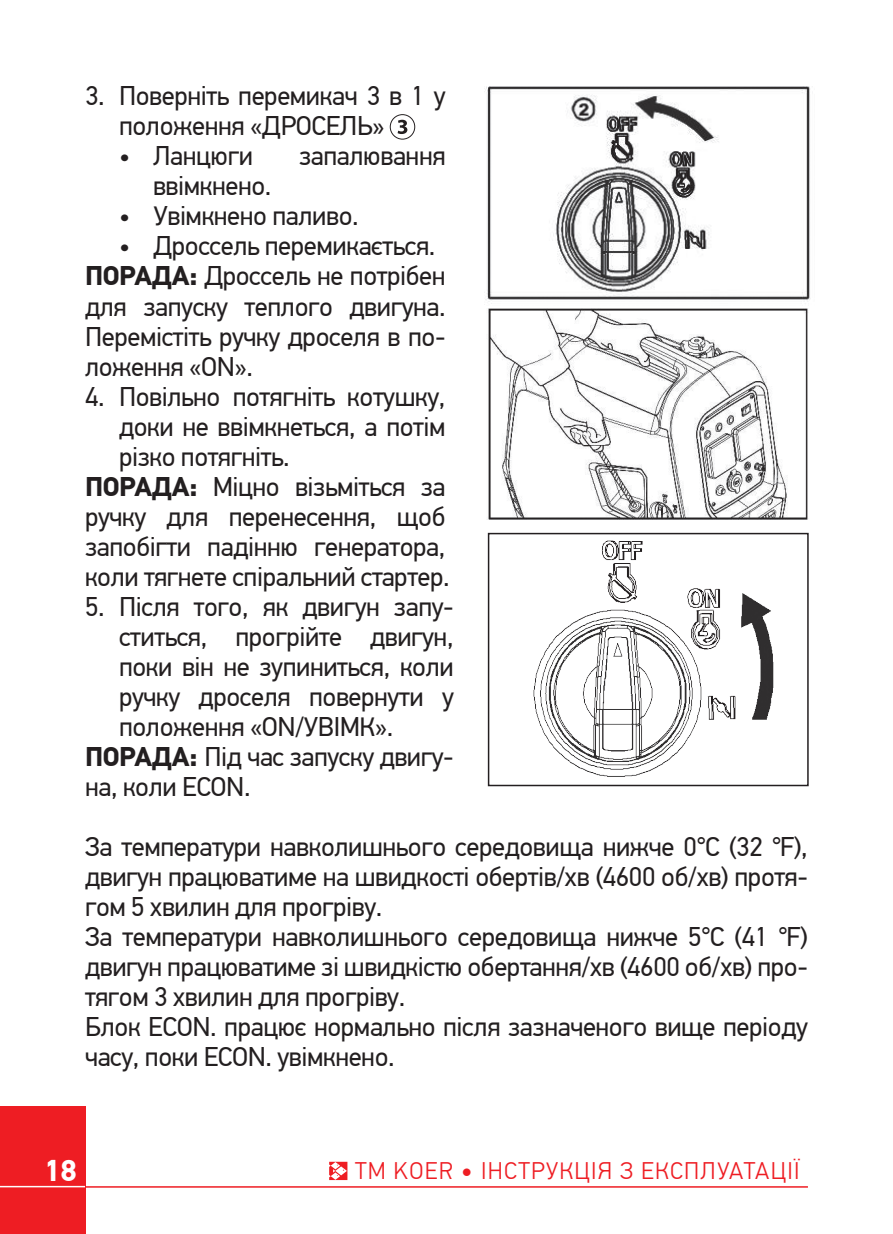
<style>
.page{position:relative;width:893px;height:1234px;background:#fff}
.page>*{position:absolute;margin:0;border:0;box-sizing:border-box;transform-origin:0 0}
.t1{font:700 30px "PF Din Text Pro";color:#fff}
.t2{font:27px/30px "PF Din Text Pro";letter-spacing:-.015em;color:#231f20}
.t3{font:300 24px "PF Din Text Pro";letter-spacing:.05em;color:#ee1d23}
.s1{font-weight:700}
</style>
<div class="page">
<div style="left:0;top:1106px;width:85px;height:127px;background:#ee1d23"></div>
<hr style="left:0;top:1185px;width:85px;height:1px;background:#fff">
<hr style="left:85px;top:1185px;width:723px;height:2px;background:#ee1d23">
<svg style="left:329px;top:1161px;width:18px;height:18px"></svg>
<svg style="left:390px;top:114px;width:25px;height:26px"></svg>
<img style="left:485px;top:86px;width:326px;height:218px">
<img style="left:487px;top:309px;width:321px;height:211px">
<img style="left:533px;top:540px;width:241px;height:237px">
<div style="left:488px;top:532px;width:321px;height:254px;border:2px solid #231f20"></div>
<p class="t2" style="left:119px;top:81px;width:328px;text-indent:-34px">3. Поверніть перемикач 3 в 1 у положення «ДРОСЕЛЬ»</p>
<p class="t2" style="left:119px;top:141px;width:135px">• Ланцюги</p>
<p class="t2" style="left:299px;top:141px;width:148px">запалювання</p>
<p class="t2" style="left:153px;top:171px;width:120px">ввімкнено.</p>
<p class="t2" style="left:119px;top:201px;width:241px">• Увімкнено паливо.</p>
<p class="t2" style="left:85px;top:231px;width:362px;text-indent:34px">• Дроссель перемикається.<br><span class="s1">ПОРАДА:</span> Дроссель не потрібен для запуску теплого двигуна.<br>Перемістіть ручку дроселя в по&shy;ложення «ON».</p>
<p class="t2" style="left:85px;top:381px;width:362px">4. Повільно потягніть котушку,</p>
<p class="t2" style="left:119px;top:411px;width:328px">доки не ввімкнеться, а потім</p>
<p class="t2" style="left:119px;top:441px;width:172px">різко потягніть.</p>
<p class="t2" style="left:85px;top:471px;width:362px"><span class="s1">ПОРАДА:</span> Міцно візьміться за</p>
<p class="t2" style="left:85px;top:501px;width:362px">ручку для перенесення, щоб</p>
<p class="t2" style="left:85px;top:531px;width:362px">запобігти падінню генератора,</p>
<p class="t2" style="left:85px;top:561px;width:366px">коли тягнете спіральний стартер.</p>
<p class="t2" style="left:85px;top:591px;width:370px">5. Після того, як двигун запу-</p>
<p class="t2" style="left:119px;top:621px;width:336px">ститься, прогрійте двигун,</p>
<p class="t2" style="left:119px;top:651px;width:336px">поки він не зупиниться, коли</p>
<p class="t2" style="left:119px;top:681px;width:336px">ручку дроселя повернути у</p>
<p class="t2" style="left:119px;top:711px;width:276px">положення «ON/УВІМК».</p>
<p class="t2" style="left:85px;top:741px;width:370px"><span class="s1">ПОРАДА:</span> Під час запуску двигу-</p>
<p class="t2" style="left:85px;top:771px;width:167px">на, коли ECON.</p>
<p class="t2" style="left:85px;top:831px;width:724px">За температури навколишнього середовища нижче 0℃ (32 ℉), двигун працюватиме на швидкості обертів/хв (4600 об/хв) протя&shy;гом 5 хвилин для прогріву.<br>За температури навколишнього середовища нижче 5℃ (41 ℉) двигун працюватиме зі швидкістю обертання/хв (4600 об/хв) про&shy;тягом 3 хвилин для прогріву.<br>Блок ECON. працює нормально після зазначеного вище періоду часу, поки ECON. увімкнено.</p>
<p class="t1" style="left:44px;top:1152px;width:34px">18</p>
<p class="t3" style="left:355px;top:1156px;width:446px">TM KOER <span class="s1">•</span> ІНСТРУКЦІЯ З ЕКСПЛУАТАЦІЇ</p>
</div>
